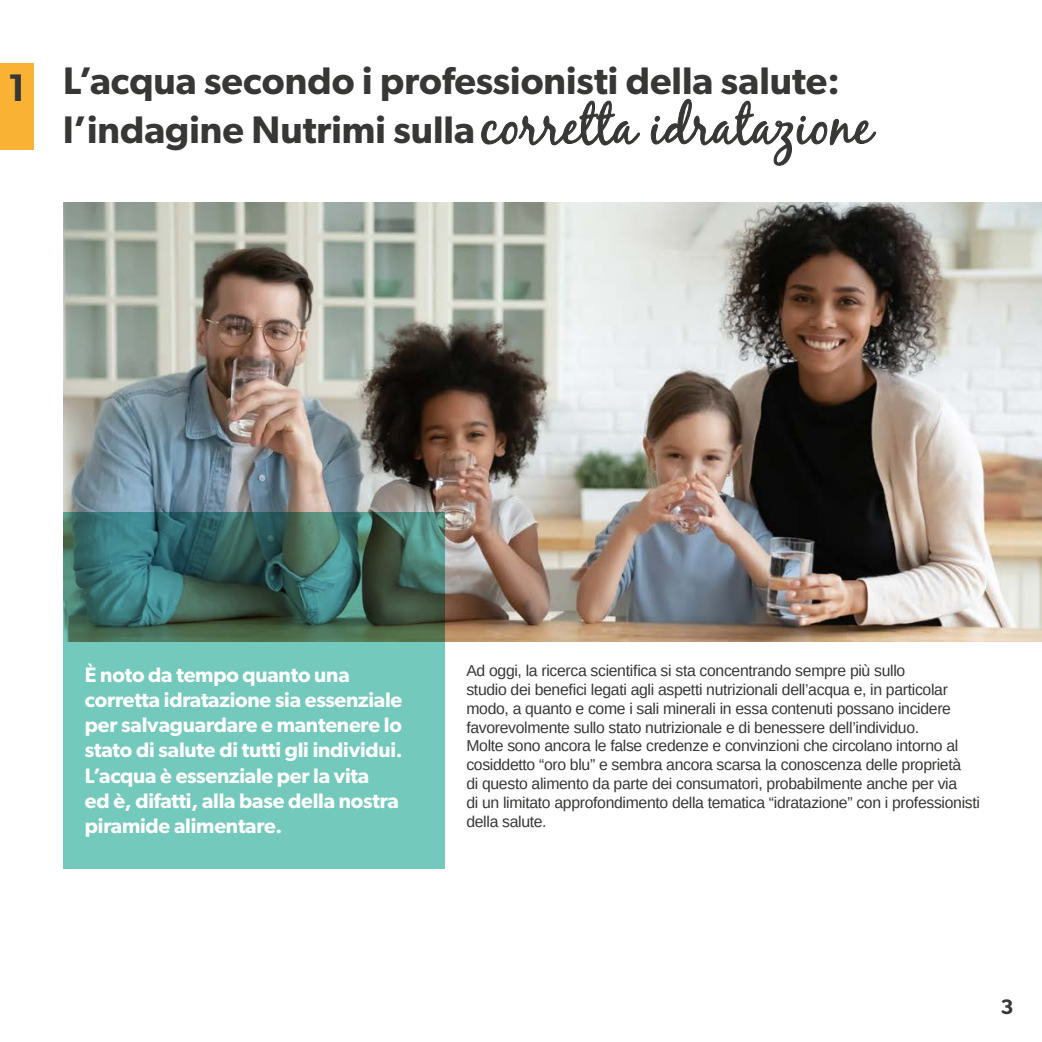
<style>
.page{position:relative;width:1042px;height:1042px;background:#fff}
.page>*{position:absolute;margin:0;border:0;box-sizing:border-box;transform-origin:0 0}
.t1{font:600 38.5px/49px "Gibson";color:#373736}
.t2{font:600 21px/25.2px "Gibson";letter-spacing:-.01em;color:#fff}
.t3{font:600 21px "Gibson";color:#373736}
.t4{font:15.75px/18.9px "Arimo";letter-spacing:-.02em;color:#373736}
.s1{font-family:"Black Jack";font-weight:400;font-size:54.25px}
</style>
<div class="page">
<img style="left:63px;top:202px;width:976px;height:439px">
<div style="left:0;top:63px;width:34px;height:86px;background:#f9b233"></div>
<svg style="left:63px;top:512px;width:381px;height:357px;background:#5fa59a"></svg>
<hr style="left:0;top:0;width:2px;height:1042px;background:#373736">
<hr style="left:1039px;top:0;width:3px;height:1042px;background:#373736">
<hr style="left:0;top:0;width:1042px;height:2px;background:#373736">
<hr style="left:0;top:1039px;width:1042px;height:3px;background:#373736">
<h1 class="t1" style="left:8px;top:62px;width:20px">1</h1>
<h1 class="t1" style="left:63px;top:55px;width:810px">L’acqua secondo i professionisti della salute: l’indagine Nutrimi sulla <span class="s1">corretta idratazione</span></h1>
<h2 class="t2" style="left:85px;top:661px;width:319px">È noto da tempo quanto una corretta idratazione sia essenziale per salvaguardare e mantenere lo stato di salute di tutti gli individui.<br>L’acqua è essenziale per la vita<br>ed è, difatti, alla base della nostra piramide alimentare.</h2>
<p class="t4" style="left:466px;top:661px;width:515px">Ad oggi, la ricerca scientifica si sta concentrando sempre più sullo<br>studio dei benefici legati agli aspetti nutrizionali dell’acqua e, in particolar modo, a quanto e come i sali minerali in essa contenuti possano incidere favorevolmente sullo stato nutrizionale e di benessere dell’individuo.<br>Molte sono ancora le false credenze e convinzioni che circolano intorno al cosiddetto “oro blu” e sembra ancora scarsa la conoscenza delle proprietà<br>di questo alimento da parte dei consumatori, probabilmente anche per via<br>di un limitato approfondimento della tematica “idratazione” con i professionisti della salute.</p>
<h2 class="t3" style="left:1000px;top:994px;width:15px">3</h2>
</div>
